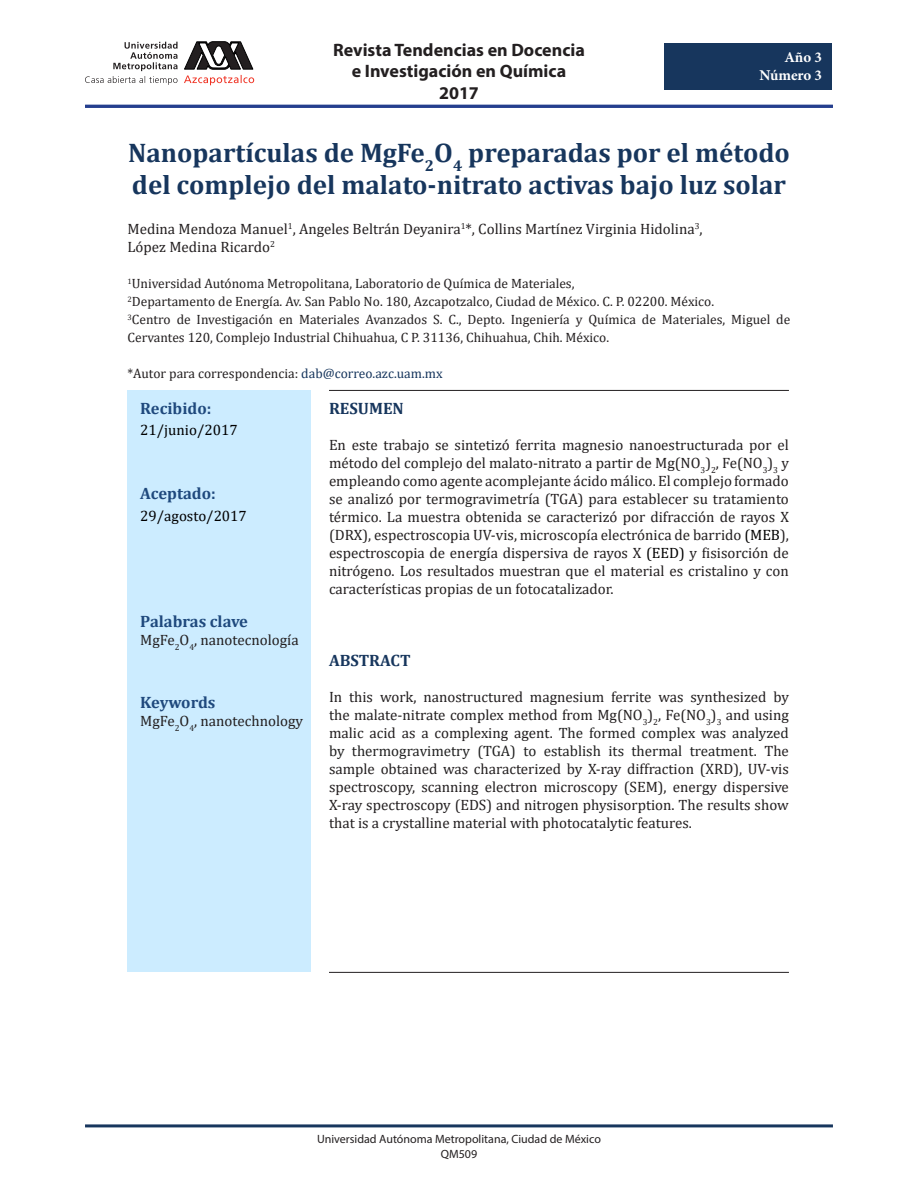
<style>
.page{position:relative;width:918px;height:1188px;background:#fff}
.page>*{position:absolute;margin:0;border:0;box-sizing:border-box;transform-origin:0 0}
.Tìtulo_del_trabajo{font:700 27px/32.4px "Cambria";color:#17365d}
.t1{font:700 18px/21.6px "Myriad Pro";color:#231f20;text-align:center}
.t2{font:700 16.5px "Cambria";color:#1f497d}
.Resumen_y_Abstract{font:700 16.5px "Cambria";color:#17365d}
.Body_text{font:15px/18px "Cambria";color:#231f20;text-align:justify}
.Autor{font:15px/18px "Cambria";color:#231f20}
.t3{font:15px "Cambria";color:#000}
.t4{font:700 15px/18px "Minion Pro";letter-spacing:-.005em;color:#fff;text-align:right}
.Instituciòn{font:13.5px/18px "Cambria";color:#231f20}
.t5{font:12px/14.9px "Myriad Pro";color:#231f20;text-align:center}
.s1{color:#17365d}
.s2{color:#000}
.s3{color:#212121}
</style>
<div class="page">
<hr style="left:85px;top:1124px;width:748px;height:3px;background:#17365d">
<div style="left:665px;top:43px;width:167px;height:46px;background:#17365d"></div>
<svg style="left:85px;top:42px;width:93px;height:43px"></svg>
<svg style="left:184px;top:41px;width:70px;height:44px"></svg>
<hr style="left:85px;top:105px;width:748px;height:3px;background:#253f8e">
<div style="left:128px;top:390px;width:183px;height:582px;background:#ccecff"></div>
<hr style="left:329px;top:390px;width:460px;height:1px;background:#231f20">
<hr style="left:329px;top:972px;width:460px;height:1px;background:#231f20">
<p class="t1" style="left:333px;top:38px;width:253px">Revista Tendencias en Docencia e Investigación en Química<br>2017</p>
<p class="t4" style="left:759px;top:48px;width:64px">Año 3<br>Número 3</p>
<p class="Tìtulo_del_trabajo" style="left:128px;top:136px;width:663px">Nanopartículas de MgFe<sub>2</sub>O<sub>4</sub> preparadas por el método del complejo del malato-nitrato activas bajo luz solar</p>
<p class="Autor" style="left:128px;top:220px;width:577px">Medina Mendoza Manuel<sup>1</sup>, Angeles Beltrán Deyanira<sup>1</sup>*, Collins Martínez Virginia Hidolina<sup>3</sup>,<br>López Medina Ricardo<sup>2</sup></p>
<p class="Instituciòn" style="left:128px;top:274px;width:448px"><sup>1</sup>Universidad Autónoma Metropolitana, Laboratorio de Química de Materiales,</p>
<p class="Instituciòn" style="left:128px;top:292px;width:588px"><sup>2</sup>Departamento de Energía. Av. San Pablo No. 180, Azcapotzalco, Ciudad de México. C. P. 02200. México.</p>
<p class="Instituciòn" style="left:128px;top:310px;width:664px"><sup>3</sup>Centro de Investigación en Materiales Avanzados S. C., Depto. Ingeniería y Química de Materiales, Miguel de<br>Cervantes 120, Complejo Industrial Chihuahua, C P. 31136, Chihuahua, Chih. México.</p>
<p class="Instituciòn" style="left:128px;top:364px;width:317px">*Autor para correspondencia: <span class="s1">dab@correo.azc.uam.mx</span></p>
<p class="t2" style="left:140px;top:397px;width:73px">Recibido:</p>
<p class="t3" style="left:140px;top:421px;width:99px">21/junio/2017</p>
<p class="Resumen_y_Abstract" style="left:329px;top:397px;width:76px">RESUMEN</p>
<p class="Body_text" style="left:329px;top:436px;width:461px">En este trabajo se sintetizó ferrita magnesio nanoestructurada por el método del complejo del malato-nitrato a partir de Mg(NO<sub>3</sub>)<sub>2</sub>, Fe(NO<sub>3</sub>)<sub>3</sub> y empleando como agente acomplejante ácido málico. El complejo formado se analizó por termogravimetría (TGA) para establecer su tratamiento térmico. La muestra obtenida se caracterizó por difracción de rayos X (DRX), espectroscopia UV-vis, microscopía electrónica de barrido <span class="s2">(MEB</span>), espectroscopia de energía dispersiva de rayos X <span class="s2">(EED)</span> y fisisorción de nitrógeno. Los resultados muestran que el material es cristalino y con características propias de un fotocatalizador.</p>
<p class="t2" style="left:140px;top:482px;width:77px">Aceptado:</p>
<p class="t3" style="left:140px;top:507px;width:108px">29/agosto/2017</p>
<p class="t2" style="left:140px;top:609px;width:109px">Palabras clave</p>
<p class="Body_text" style="left:140px;top:631px;width:160px">MgFe<sub>2</sub>O<sub>4</sub>, nanotecnología</p>
<p class="t2" style="left:140px;top:690px;width:77px">Keywords</p>
<p class="Body_text" style="left:140px;top:712px;width:164px">MgFe<sub>2</sub>O<sub>4</sub>, nanotechnology</p>
<p class="Resumen_y_Abstract" style="left:329px;top:649px;width:83px">ABSTRACT</p>
<p class="Body_text" style="left:329px;top:688px;width:461px">In this work, nanostructured magnesium ferrite was synthesized by the malate-nitrate complex method from Mg(NO<sub>3</sub>)<sub>2</sub>, Fe(NO<sub>3</sub>)<sub>3</sub> and using malic acid as a complexing agent. <span class="s3">The formed complex was analyzed by thermogravimetry (TGA) to establish its thermal treatment.</span> The sample obtained was characterized by X-ray diffraction (XRD), UV-vis spectroscopy, scanning electron microscopy (SEM), energy dispersive X-ray spectroscopy (EDS) and nitrogen physisorption. The results show that is a crystalline material with photocatalytic features.</p>
<p class="t5" style="left:317px;top:1131px;width:285px">Universidad Autónoma Metropolitana, Ciudad de México<br>QM509</p>
</div>
